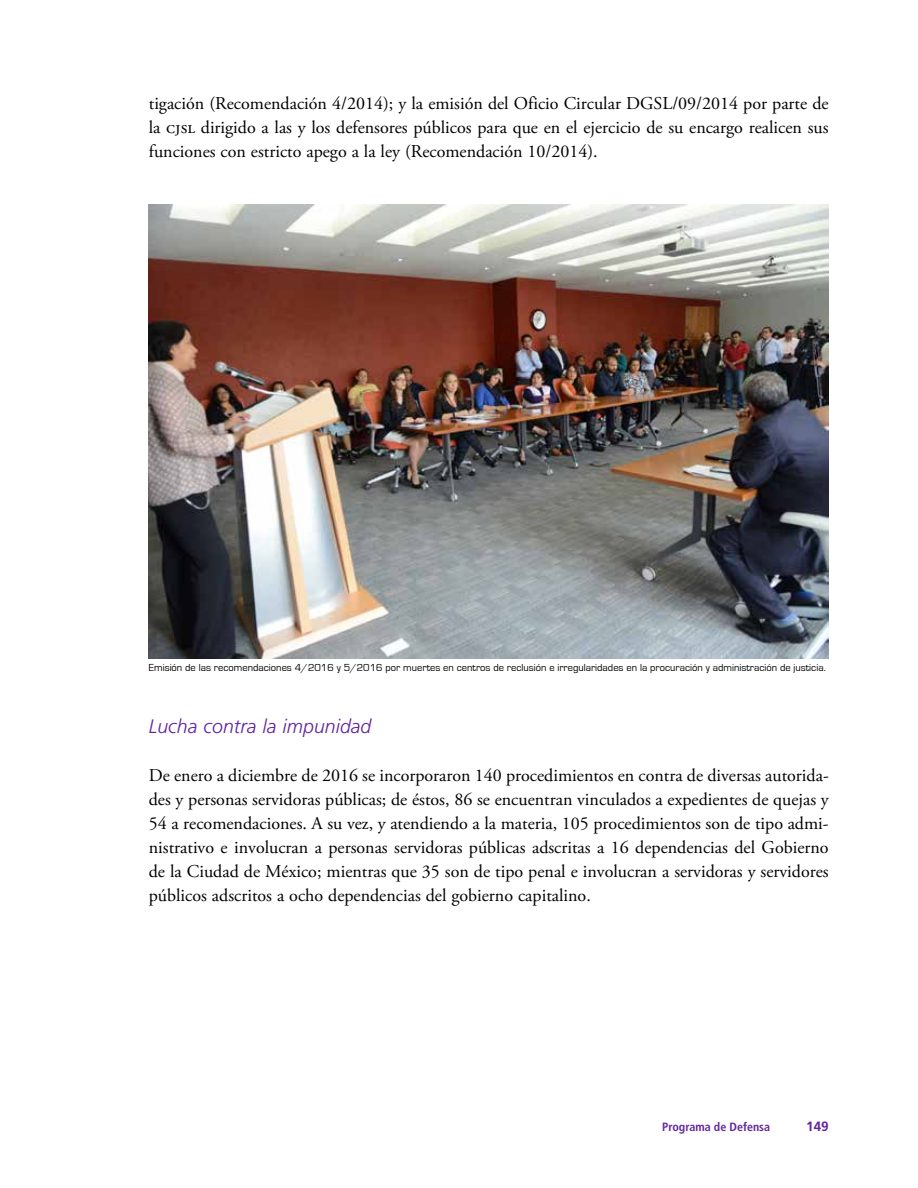
<style>
.page{position:relative;width:918px;height:1188px;background:#fff}
.page>*{position:absolute;margin:0;border:0;box-sizing:border-box;transform-origin:0 0}
.t1{font:italic 300 19.5px "Frutiger LT Std";color:#62269e}
.t2{font:18px/24px "Adobe Garamond Pro";color:#000;text-align:justify}
.t3{font:700 13.5px "Frutiger LT Std";color:#62269e}
.t4{font:700 condensed 12px "Frutiger LT Std";color:#62269e}
.t5{font:10.5px "Eurostile";color:#000}
</style>
<div class="page">
<img style="left:149px;top:205px;width:680px;height:454px">
<p class="t2" style="left:149px;top:92px;width:681px">tigación (Recomendación 4/2014); y la emisión del Oficio Circular DGSL/09/2014 por parte de la cjsl dirigido a las y los defensores públicos para que en el ejercicio de su encargo realicen sus funciones con estricto apego a la ley (Recomendación 10/2014).</p>
<p class="t5" style="left:149px;top:662px;width:678px">Emisión de las recomendaciones 4/2016 y 5/2016 por muertes en centros de reclusión e irregularidades en la procuración y administración de justicia.</p>
<p class="t1" style="left:149px;top:715px;width:224px">Lucha contra la impunidad</p>
<p class="t2" style="left:149px;top:764px;width:681px">De enero a diciembre de 2016 se incorporaron 140 procedimientos en contra de diversas autorida&shy;des y personas servidoras públicas; de éstos, 86 se encuentran vinculados a expedientes de quejas y 54 a recomendaciones. A su vez, y atendiendo a la materia, 105 procedimientos son de tipo admi&shy;nistrativo e involucran a personas servidoras públicas adscritas a 16 dependencias del Gobierno de la Ciudad de México; mientras que 35 son de tipo penal e involucran a servidoras y servidores públicos adscritos a ocho dependencias del gobierno capitalino.</p>
<p class="t4" style="left:662px;top:1119px;width:110px">Programa de Defensa</p>
<p class="t3" style="left:806px;top:1118px;width:24px">149</p>
</div>
